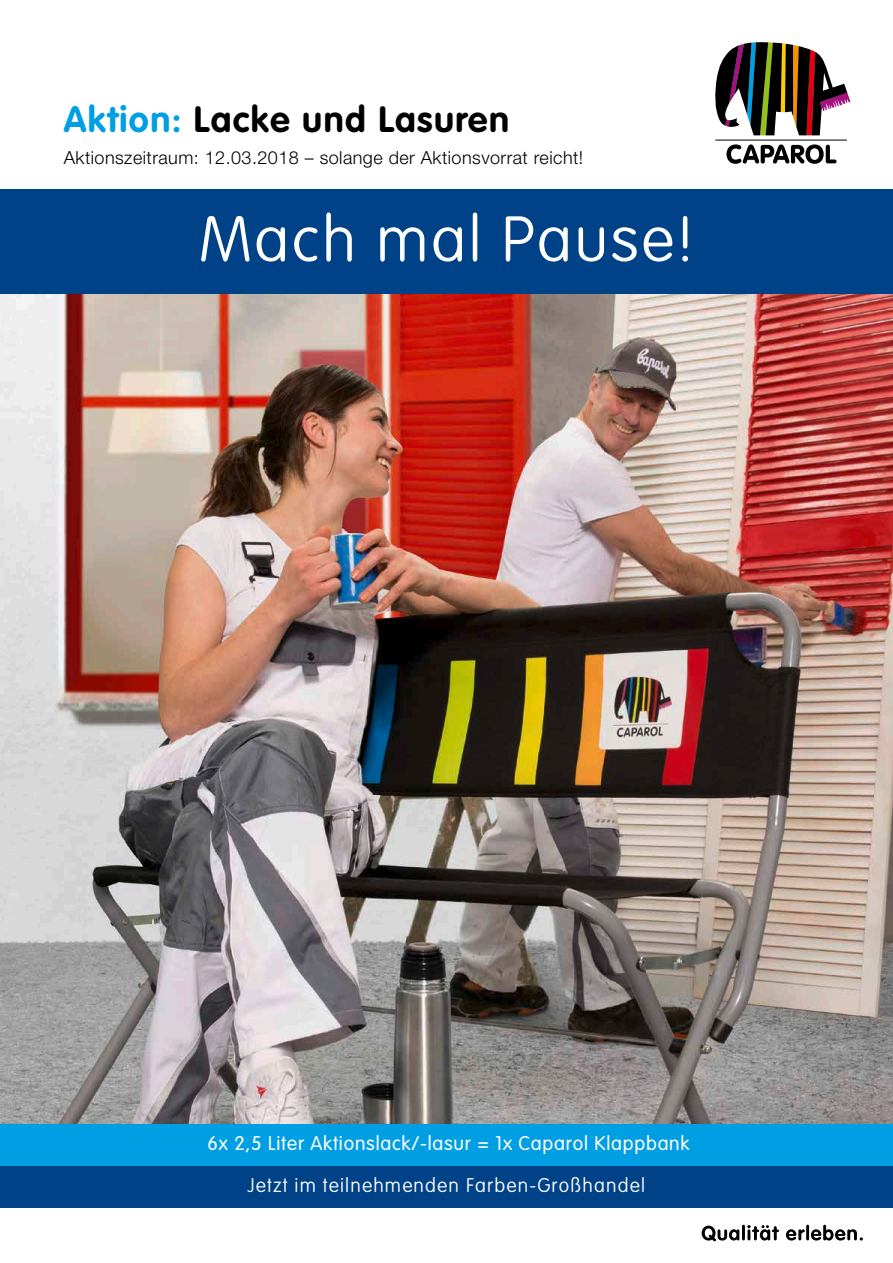
<style>
.page{position:relative;width:893px;height:1263px;background:#fff}
.page>*{position:absolute;margin:0;border:0;box-sizing:border-box;transform-origin:0 0}
.t1{font:100 63px "VAG Rounded LT";letter-spacing:.04em;color:#fff}
.t2{font:700 36px "VAG Rounded LT";letter-spacing:.04em;color:#000}
.t3{font:300 19.5px "VAG Rounded LT";letter-spacing:.04em;color:#fff}
.t4{font:100 19.5px "VAG Rounded LT";letter-spacing:.06em;color:#fff}
.t5{font:300 18px "Helvetica Neue LT";letter-spacing:.025em;color:#000}
.s1{color:#009ee3}
</style>
<div class="page">
<img style="left:0;top:294px;width:893px;height:829px">
<svg style="left:702px;top:1225px;width:161px;height:16px"></svg>
<svg style="left:726px;top:144px;width:110px;height:20px"></svg>
<hr style="left:715px;top:140px;width:132px;height:1px;background:#000">
<svg style="left:715px;top:42px;width:135px;height:93px"></svg>
<div style="left:0;top:190px;width:893px;height:104px;background:#004287"></div>
<div style="left:0;top:1165px;width:893px;height:43px;background:#004287"></div>
<div style="left:0;top:1123px;width:893px;height:42px;background:#009ee3"></div>
<h2 class="t2" style="left:64px;top:98px;width:447px"><span class="s1">Aktion:</span> Lacke und Lasuren</h2>
<p class="t5" style="left:64px;top:146px;width:521px">Aktionszeitraum: 12.03.2018 – solange der Aktionsvorrat reicht!</p>
<h1 class="t1" style="left:199px;top:203px;width:496px">Mach mal Pause!</h1>
<p class="t3" style="left:208px;top:1132px;width:483px">6x 2,5 Liter Aktionslack/-lasur = 1x Caparol Klappbank</p>
<p class="t4" style="left:248px;top:1174px;width:399px">Jetzt im teilnehmenden Farben-Großhandel</p>
</div>
